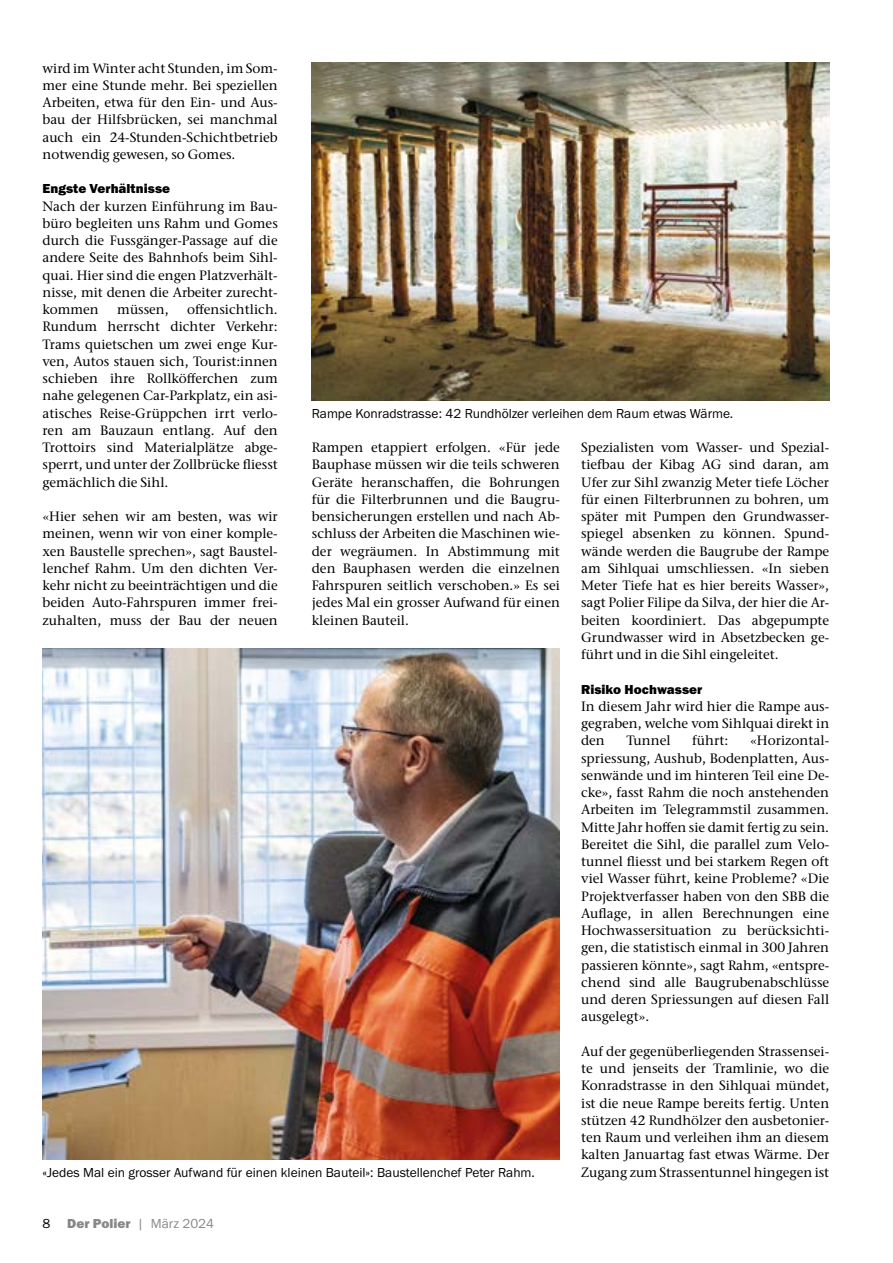
<style>
.page{position:relative;width:893px;height:1263px;background:#fff}
.page>*{position:absolute;margin:0;border:0;box-sizing:border-box;transform-origin:0 0}
.Lauftext_Stone_Serif{font:500 13.5px/17.2px "Stone Serif ITC Pro";color:#000;text-align:justify}
.Bildlegende_pos{font:13.5px "Franklin Gothic URW Boo";color:#000}
.Zwischentitel{font:13.5px "Franklin Gothic URW Hea";color:#000}
.t1{font:13.5px "Franklin Gothic URW Hea";color:#868786}
.s1{font-family:"Franklin Gothic URW Boo";color:#000}
.s2{font-family:"Franklin Gothic URW Boo"}
</style>
<div class="page">
<img style="left:43px;top:648px;width:517px;height:511px">
<img style="left:312px;top:62px;width:517px;height:338px">
<p class="Lauftext_Stone_Serif" style="left:43px;top:59px;width:237px">wird im Winter acht Stunden, im Som&shy;mer eine Stunde mehr. Bei speziellen Arbeiten, etwa für den Ein- und Aus&shy;bau der Hilfsbrücken, sei manchmal auch ein 24-Stunden-Schichtbetrieb notwendig gewesen, so Gomes.</p>
<p class="Zwischentitel" style="left:43px;top:180px;width:129px">Engste Verhältnisse</p>
<p class="Lauftext_Stone_Serif" style="left:43px;top:197px;width:237px">Nach der kurzen Einführung im Bau&shy;büro begleiten uns Rahm und Gomes durch die Fussgänger-Passage auf die andere Seite des Bahnhofs beim Sihl&shy;quai. Hier sind die engen Platzverhält&shy;nisse, mit denen die Arbeiter zurecht&shy;kommen</p>
<p class="Lauftext_Stone_Serif" style="left:43px;top:301px;width:237px;text-indent:145px">offensichtlich.<br>Rundum herrscht dichter Verkehr:<br>Trams quietschen um zwei enge Kur&shy;ven, Autos stauen sich, Tourist:innen schieben ihre Rollköfferchen zum nahe gelegenen Car-Parkplatz, ein asi&shy;atisches Reise-Grüppchen irrt verlo&shy;ren am Bauzaun entlang. Auf den Trottoirs sind Materialplätze abge&shy;sperrt, und unter der Zollbrücke fliesst gemächlich die Sihl.</p>
<p class="Lauftext_Stone_Serif" style="left:43px;top:508px;width:237px">«Hier sehen wir am besten, was wir meinen, wenn wir von einer komple&shy;xen Baustelle sprechen», sagt Baustel&shy;lenchef Rahm. Um den dichten Ver&shy;kehr nicht zu beeinträchtigen und die beiden Auto-Fahrspuren immer frei&shy;zuhalten, muss der Bau der neuen</p>
<p class="Lauftext_Stone_Serif" style="left:117px;top:301px;width:53px">müssen,</p>
<p class="Bildlegende_pos" style="left:312px;top:405px;width:423px">Rampe Konradstrasse: 42 Rundhölzer verleihen dem Raum etwas Wärme.</p>
<p class="Lauftext_Stone_Serif" style="left:312px;top:439px;width:250px">Rampen etappiert erfolgen. «Für jede Bauphase müssen wir die teils schweren Geräte heranschaffen, die Bohrungen für die Filterbrunnen und die Baugru&shy;bensicherungen erstellen und nach Ab&shy;schluss der Arbeiten die Maschinen wie&shy;der wegräumen. In Abstimmung mit den Bauphasen werden die einzelnen Fahrspuren seitlich verschoben.» Es sei jedes Mal ein grosser Aufwand für einen kleinen Bauteil.</p>
<p class="Lauftext_Stone_Serif" style="left:581px;top:439px;width:250px">Spezialisten vom Wasser- und Spezial&shy;tiefbau der Kibag AG sind daran, am Ufer zur Sihl zwanzig Meter tiefe Löcher für einen Filterbrunnen zu bohren, um später mit Pumpen den Grundwasser&shy;spiegel absenken zu können. Spund&shy;wände werden die Baugrube der Rampe am Sihlquai umschliessen. «In sieben Meter Tiefe hat es hier bereits Wasser», sagt Polier Filipe da Silva, der hier die Ar&shy;beiten koordiniert. Das abgepumpte Grundwasser wird in Absetzbecken ge&shy;führt und in die Sihl eingeleitet.</p>
<p class="Zwischentitel" style="left:581px;top:680px;width:123px">Risiko Hochwasser</p>
<p class="Lauftext_Stone_Serif" style="left:581px;top:698px;width:250px">In diesem Jahr wird hier die Rampe aus&shy;gegraben, welche vom Sihlquai direkt in den</p>
<p class="Lauftext_Stone_Serif" style="left:626px;top:732px;width:45px">Tunnel</p>
<p class="Lauftext_Stone_Serif" style="left:692px;top:732px;width:38px">führt:</p>
<p class="Lauftext_Stone_Serif" style="left:581px;top:732px;width:250px;text-indent:169px">«Horizontal&shy;spriessung, Aushub, Bodenplatten, Aus&shy;senwände und im hinteren Teil eine De&shy;cke», fasst Rahm die noch anstehenden Arbeiten im Telegrammstil zusammen.<br>Mitte Jahr hoffen sie damit fertig zu sein.<br>Bereitet die Sihl, die parallel zum Velo&shy;tunnel fliesst und bei starkem Regen oft viel Wasser führt, keine Probleme? «Die Projektverfasser haben von den SBB die Auflage, in allen Berechnungen eine Hochwassersituation zu berücksichti&shy;gen, die statistisch einmal in 300 Jahren passieren könnte», sagt Rahm, «entspre&shy;chend sind alle Baugrubenabschlüsse und deren Spriessungen auf diesen Fall ausgelegt».</p>
<p class="Lauftext_Stone_Serif" style="left:581px;top:1043px;width:250px">Auf der gegenüberliegenden Strassensei&shy;te und jenseits der Tramlinie, wo die Konradstrasse in den Sihlquai mündet, ist die neue Rampe bereits fertig. Unten stützen 42 Rundhölzer den ausbetonier&shy;ten Raum und verleihen ihm an diesem kalten Januartag fast etwas Wärme. Der</p>
<p class="Bildlegende_pos" style="left:43px;top:1164px;width:494px">«Jedes Mal ein grosser Aufwand für einen kleinen Bauteil»: Baustellenchef Peter Rahm.</p>
<p class="Lauftext_Stone_Serif" style="left:581px;top:1163px;width:250px">Zugang zum Strassentunnel hingegen ist</p>
<p class="t1" style="left:43px;top:1215px;width:173px"><span class="s1">8</span> Der Polier <span class="s2">| März 2024</span></p>
</div>
